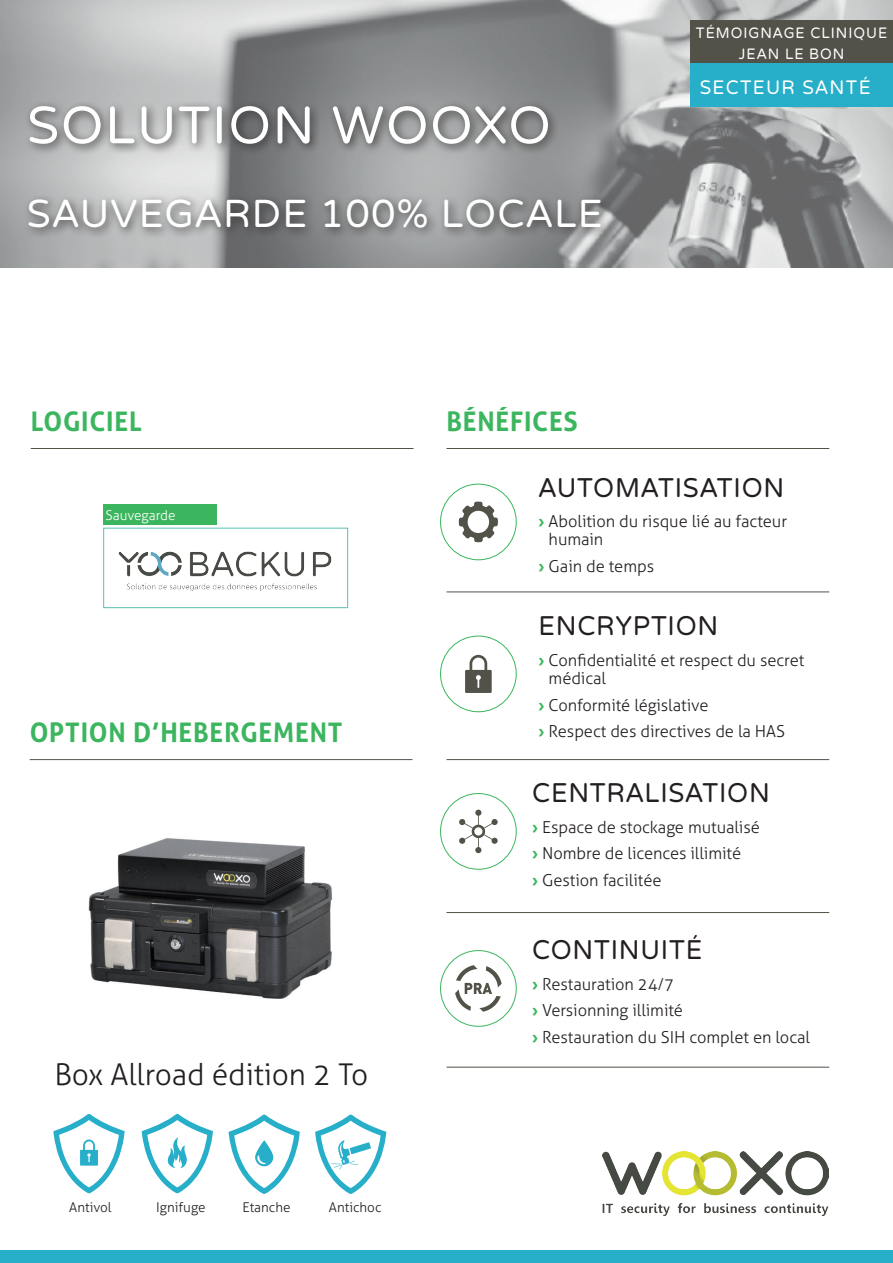
<style>
.page{position:relative;width:893px;height:1263px;background:#fff}
.page>*{position:absolute;margin:0;border:0;box-sizing:border-box;transform-origin:0 0}
.t1{font:52.5px "Varela Round";letter-spacing:.03em;color:#fff}
.t2{font:39px "Varela Round";letter-spacing:.03em;color:#fff}
.t3{font:300 30px "Aller";letter-spacing:-.005em;color:#231f20}
.t4{font:27px "Varela Round";letter-spacing:.03em;color:#231f20;scale:.96 1}
.t5{font:700 27px "Aller";letter-spacing:.03em;color:#3cb65e;scale:.96 1}
.t6{font:19.5px "Varela Round";letter-spacing:.07em;color:#fff;scale:.96 1}
.t7{font:300 16.5px/26.5px "Aller";letter-spacing:-.005em;color:#231f20}
.t8{font:15px/21px "Varela Round";letter-spacing:.07em;color:#fff;text-align:center;scale:.96 1}
.t9{font:300 13.5px "Aller";color:#231f20}
.t10{font:300 13.5px "Aller";color:#fff}
.s1{font-weight:700;color:#3cb65e}
</style>
<div class="page">
<img style="left:603px;top:1151px;width:225px;height:64px">
<div style="left:0;top:1250px;width:893px;height:13px;background:#27aec9"></div>
<img style="left:0;top:0;width:893px;height:268px">
<div style="left:690px;top:21px;width:203px;height:43px;background:#535249"></div>
<div style="left:690px;top:64px;width:203px;height:43px;background:#27aec9"></div>
<div style="left:440px;top:484px;width:77px;height:76px;border:1px solid #3cb65e;border-radius:50%"></div>
<svg style="left:459px;top:502px;width:39px;height:40px"></svg>
<div style="left:440px;top:636px;width:77px;height:76px;border:1px solid #3cb65e;border-radius:50%"></div>
<svg style="left:465px;top:655px;width:27px;height:38px"></svg>
<div style="left:440px;top:793px;width:77px;height:77px;border:1px solid #3cb65e;border-radius:50%"></div>
<svg style="left:459px;top:810px;width:39px;height:43px"></svg>
<div style="left:440px;top:950px;width:77px;height:77px;border:1px solid #3cb65e;border-radius:50%"></div>
<svg style="left:455px;top:965px;width:47px;height:47px"></svg>
<hr style="left:446px;top:448px;width:383px;height:1px;background:#535249">
<hr style="left:446px;top:592px;width:383px;height:1px;background:#535249">
<hr style="left:446px;top:759px;width:383px;height:1px;background:#535249">
<hr style="left:446px;top:912px;width:383px;height:1px;background:#535249">
<hr style="left:446px;top:1067px;width:383px;height:1px;background:#535249">
<div style="left:23px;top:100px;width:589px;height:139px;background:#231f20;opacity:.75"></div>
<img style="left:118px;top:551px;width:214px;height:40px">
<div style="left:103px;top:528px;width:245px;height:80px;border:1px solid #59c0b1"></div>
<img style="left:88px;top:838px;width:245px;height:161px">
<svg style="left:142px;top:1114px;width:71px;height:79px"></svg>
<svg style="left:53px;top:1114px;width:72px;height:79px"></svg>
<svg style="left:315px;top:1114px;width:71px;height:80px"></svg>
<svg style="left:228px;top:1114px;width:72px;height:80px"></svg>
<div style="left:103px;top:504px;width:114px;height:21px;background:#3cb65e"></div>
<hr style="left:31px;top:448px;width:382px;height:1px;background:#535249">
<hr style="left:30px;top:759px;width:382px;height:1px;background:#535249">
<h1 class="t1" style="left:27px;top:95px;width:525px">SOLUTION WOOXO</h1>
<h2 class="t2" style="left:27px;top:191px;width:577px">SAUVEGARDE 100% LOCALE</h2>
<h3 class="t5" style="left:31px;top:404px;width:115px">LOGICIEL</h3>
<h3 class="t5" style="left:446px;top:404px;width:138px">BÉNÉFICES</h3>
<p class="t8" style="left:696px;top:22px;width:201px">TÉMOIGNAGE CLINIQUE<br>JEAN LE BON</p>
<p class="t6" style="left:700px;top:76px;width:180px">SECTEUR SANTÉ</p>
<p class="t10" style="left:105px;top:507px;width:72px">Sauvegarde</p>
<h3 class="t5" style="left:30px;top:715px;width:327px">OPTION D’HEBERGEMENT</h3>
<h3 class="t3" style="left:54px;top:1056px;width:315px">Box Allroad édition 2 To</h3>
<p class="t9" style="left:69px;top:1199px;width:44px">Antivol</p>
<p class="t9" style="left:156px;top:1199px;width:51px">Ignifuge</p>
<p class="t9" style="left:242px;top:1199px;width:50px">Etanche</p>
<p class="t9" style="left:329px;top:1199px;width:54px">Antichoc</p>
<h3 class="t4" style="left:538px;top:472px;width:81px">AU TOMA</h3>
<h3 class="t4" style="left:658px;top:472px;width:96px">TISATION</h3>
<p class="t7" style="left:549px;top:513px;width:240px;line-height:18px;text-indent:-10px"><span class="s1">›</span> Abolition du risque lié au facteur humain</p>
<p class="t7" style="left:538px;top:553px;width:117px"><span class="s1">›</span> Gain de temps</p>
<h3 class="t4" style="left:538px;top:611px;width:20px">ENCR</h3>
<h3 class="t4" style="left:615px;top:611px;width:72px">YPTION</h3>
<p class="t7" style="left:549px;top:651px;width:257px;line-height:18px;text-indent:-10px"><span class="s1">›</span> Confidentialité et respect du secret médical</p>
<p class="t7" style="left:538px;top:691px;width:248px"><span class="s1">›</span> Conformité législative<br><span class="s1">›</span> Respect des directives de la HAS</p>
<h3 class="t4" style="left:532px;top:777px;width:20px">CEN</h3>
<h3 class="t4" style="left:590px;top:777px;width:35px">TRALISA</h3>
<h3 class="t4" style="left:702px;top:777px;width:35px">TION</h3>
<p class="t7" style="left:532px;top:813px;width:229px"><span class="s1">›</span> Espace de stockage mutualisé <span class="s1">›</span> Nombre de licences illimité<br><span class="s1">›</span> Gestion facilitée</p>
<h3 class="t4" style="left:532px;top:934px;width:21px">CON</h3>
<h3 class="t4" style="left:594px;top:934px;width:32px">TINUI</h3>
<h3 class="t4" style="left:669px;top:934px;width:32px">TÉ</h3>
<p class="t7" style="left:532px;top:970px;width:280px"><span class="s1">›</span> Restauration 24/7<br><span class="s1">›</span> Versionning illimité<br><span class="s1">›</span> Restauration du SIH complet en local</p>
</div>
